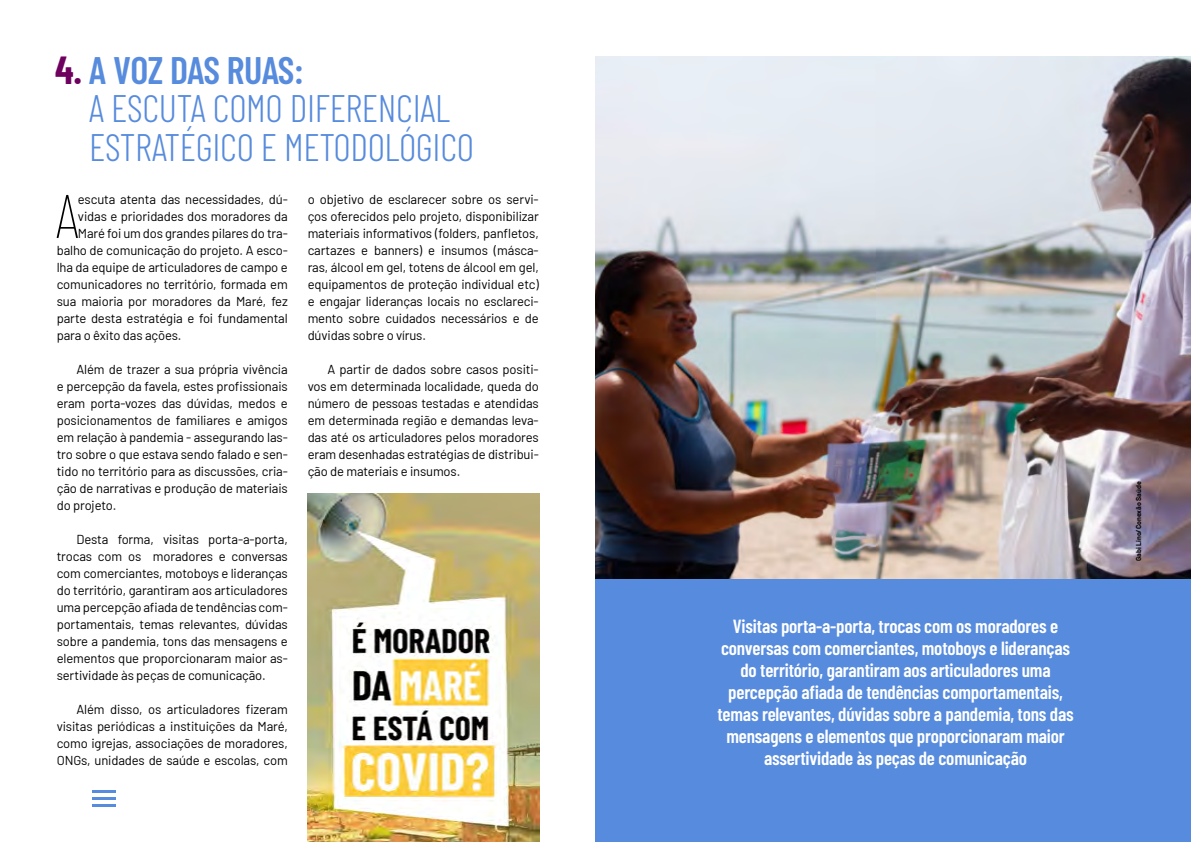
<style>
.page{position:relative;width:1191px;height:842px;background:#fff}
.page>*{position:absolute;margin:0;border:0;box-sizing:border-box;transform-origin:0 0}
.t1{font:100 61.6px "Barlow Condensed";color:#000}
.t2{font:300 38.3px/38.7px "Barlow Condensed";letter-spacing:-.01em;color:#578bdd}
.t3{font:600 19px/22px "Barlow Condensed";letter-spacing:-.01em;color:#fff;text-align:center}
.t4{font:13px/17px "Barlow";letter-spacing:-.01em;color:#000;text-align:justify}
.t5{font:700 7px "Barlow";color:#000}
.s1{font-weight:700;color:#6e005e}
.s2{font-weight:600}
</style>
<div class="page">
<hr style="left:93px;top:790px;width:23px;height:3px;background:#578bdd">
<hr style="left:93px;top:797px;width:23px;height:3px;background:#578bdd">
<hr style="left:93px;top:804px;width:23px;height:3px;background:#578bdd">
<div style="left:595px;top:579px;width:596px;height:263px;background:#578bdd"></div>
<img style="left:595px;top:57px;width:596px;height:522px">
<img style="left:308px;top:493px;width:231px;height:349px">
<h2 class="t2" style="left:89px;top:48px;width:386px;text-indent:-34px"><span class="s1">4.</span> <span class="s2">A VOZ DAS RUAS:<br></span>A ESCUTA COMO DIFERENCIAL<br>ESTRATÉGICO E METODOLÓGICO</h2>
<p class="t4" style="left:308px;top:190px;width:233px">o objetivo de esclarecer sobre os servi&shy;ços oferecidos pelo projeto, disponibilizar materiais informativos (folders, panfletos, cartazes e banners) e insumos (másca&shy;ras, álcool em gel, totens de álcool em gel, equipamentos de proteção individual etc) e engajar lideranças locais no esclareci&shy;mento sobre cuidados necessários e de dúvidas sobre o vírus.</p>
<p class="t4" style="left:308px;top:360px;width:233px;text-indent:20px">A partir de dados sobre casos positi&shy;vos em determinada localidade, queda do número de pessoas testadas e atendidas em determinada região e demandas leva&shy;das até os articuladores pelos moradores eram desenhadas estratégias de distribui&shy;ção de materiais e insumos.</p>
<h1 class="t1" style="left:56px;top:172px;width:24px">A</h1>
<p class="t4" style="left:78px;top:190px;width:211px">escuta atenta das necessidades, dú-</p>
<p class="t4" style="left:78px;top:207px;width:211px">vidas e prioridades dos moradores da</p>
<p class="t4" style="left:78px;top:224px;width:211px">Maré foi um dos grandes pilares do tra-</p>
<p class="t4" style="left:57px;top:241px;width:233px">balho de comunicação do projeto. A esco-</p>
<p class="t4" style="left:57px;top:258px;width:233px">lha da equipe de articuladores de campo e</p>
<p class="t4" style="left:57px;top:275px;width:233px">comunicadores no território, formada em</p>
<p class="t4" style="left:57px;top:292px;width:233px">sua maioria por moradores da Maré, fez</p>
<p class="t4" style="left:57px;top:309px;width:233px">parte desta estratégia e foi fundamental</p>
<p class="t4" style="left:57px;top:326px;width:126px">para o êxito das ações.</p>
<p class="t4" style="left:57px;top:360px;width:233px;text-indent:20px">Além de trazer a sua própria vivência e percepção da favela, estes profissionais eram porta-vozes das dúvidas, medos e posicionamentos de familiares e amigos em relação à pandemia - assegurando las&shy;tro sobre o que estava sendo falado e sen&shy;tido no território para as discussões, cria&shy;ção de narrativas e produção de materiais do projeto.</p>
<p class="t4" style="left:57px;top:530px;width:233px;text-indent:20px">Desta forma, visitas porta-a-porta, trocas com os moradores e conversas com comerciantes, motoboys e lideranças do território, garantiram aos articuladores uma percepção afiada de tendências com&shy;portamentais, temas relevantes, dúvidas sobre a pandemia, tons das mensagens e elementos que proporcionaram maior as&shy;sertividade às peças de comunicação.</p>
<p class="t4" style="left:57px;top:700px;width:233px;text-indent:20px">Além disso, os articuladores fizeram visitas periódicas a instituições da Maré, como igrejas, associações de moradores, ONGs, unidades de saúde e escolas, com</p>
<p class="t3" style="left:717px;top:614px;width:358px">Visitas porta-a-porta, trocas com os moradores e conversas com comerciantes, motoboys e lideranças do território, garantiram aos articuladores uma percepção afiada de tendências comportamentais, temas relevantes, dúvidas sobre a pandemia, tons das mensagens e elementos que proporcionaram maior assertividade às peças de comunicação</p>
<p class="t5" style="left:1133px;top:561px;width:81px;rotate:-90deg">Gabi Lino/Conexão Saúde</p>
</div>
